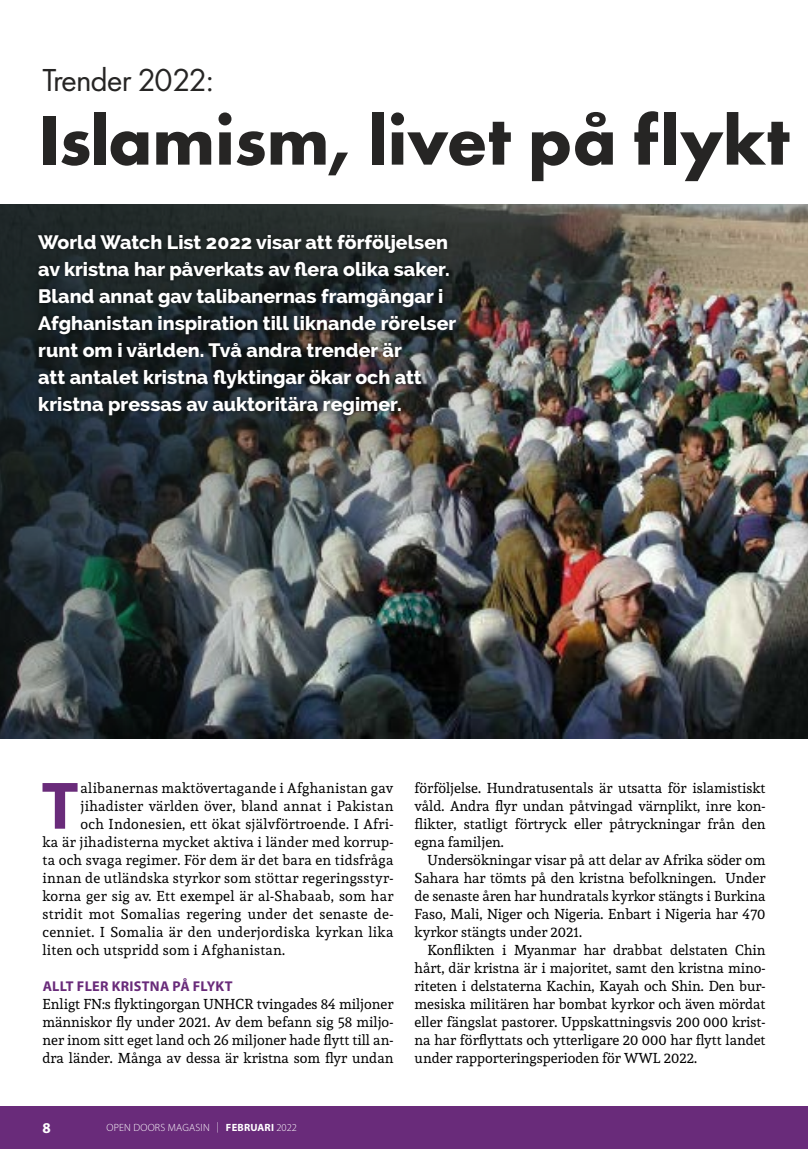
<style>
.page{position:relative;width:808px;height:1149px;background:#fff}
.page>*{position:absolute;margin:0;border:0;box-sizing:border-box;transform-origin:0 0}
.t1{font:700 72.15px "Futura PT";color:#262524}
.t2{font:700 67.65px "Myriad Pro";color:#692b7a}
.t3{font:33px "Futura PT";letter-spacing:-.03em;color:#262524}
.t4{font:800 19.5px/27px "Raleway";color:#fff}
.t5{font:700 15px "Myriad Pro";color:#fff}
.t6{font:14.25px/18px "Andada";letter-spacing:.02em;color:#000;text-align:justify}
.t7{font:700 14.25px "Myriad Pro";letter-spacing:.02em;color:#692b7a}
.t8{font:300 10.5px "Myriad Pro";letter-spacing:.02em;color:#fff}
.s1{font-weight:700}
</style>
<div class="page">
<div style="left:0;top:1106px;width:808px;height:42px;background:#692b7a"></div>
<img style="left:0;top:204px;width:808px;height:534px">
<div style="left:34px;top:231px;width:426px;height:188px;background:#000;opacity:.5"></div>
<h3 class="t3" style="left:43px;top:61px;width:173px">Trender 2022:</h3>
<h1 class="t1" style="left:38px;top:94px;width:753px">Islamism, livet på flykt</h1>
<p class="t4" style="left:38px;top:228px;width:419px">World Watch List 2022 visar att förföljelsen av kristna har påverkats av flera olika saker.<br>Bland annat gav talibanernas framgångar i Afghanistan inspiration till liknande rörelser runt om i världen. Två andra trender är<br>att antalet kristna flyktingar ökar och att kristna pressas av auktoritära regimer.</p>
<h2 class="t2" style="left:42px;top:761px;width:39px">T</h2>
<p class="t6" style="left:81px;top:778px;width:314px">alibanernas maktövertagande i Afghanistan gav</p>
<p class="t6" style="left:81px;top:796px;width:314px">jihadister världen över, bland annat i Pakistan</p>
<p class="t6" style="left:81px;top:814px;width:314px">och Indonesien, ett ökat självförtroende. I Afri-</p>
<p class="t6" style="left:43px;top:832px;width:352px">ka är jihadisterna mycket aktiva i länder med korrup-</p>
<p class="t6" style="left:43px;top:850px;width:352px">ta och svaga regimer. För dem är det bara en tidsfråga</p>
<p class="t6" style="left:43px;top:868px;width:352px">innan de utländska styrkor som stöttar regeringsstyr-</p>
<p class="t6" style="left:43px;top:886px;width:352px">korna ger sig av. Ett exempel är al-Shabaab, som har</p>
<p class="t6" style="left:43px;top:904px;width:352px">stridit mot Somalias regering under det senaste de-</p>
<p class="t6" style="left:43px;top:922px;width:352px">cenniet. I Somalia är den underjordiska kyrkan lika</p>
<p class="t6" style="left:43px;top:940px;width:244px">liten och utspridd som i Afghanistan.</p>
<p class="t7" style="left:43px;top:976px;width:191px">ALLT FLER KRISTNA PÅ FLYKT</p>
<p class="t6" style="left:43px;top:994px;width:352px">Enligt FN:s flyktingorgan UNHCR tvingades 84 miljoner människor fly under 2021. Av dem befann sig 58 miljo&shy;ner inom sitt eget land och 26 miljoner hade flytt till an&shy;dra länder. Många av dessa är kristna som flyr undan</p>
<p class="t6" style="left:415px;top:778px;width:352px">förföljelse. Hundratusentals är utsatta för islamistiskt våld. Andra flyr undan påtvingad värnplikt, inre kon&shy;flikter, statligt förtryck eller påtryckningar från den egna familjen.</p>
<p class="t6" style="left:415px;top:850px;width:352px;text-indent:13px">Undersökningar visar på att delar av Afrika söder om Sahara har tömts på den kristna befolkningen. Under de senaste åren har hundratals kyrkor stängts i Burkina Faso, Mali, Niger och Nigeria. Enbart i Nigeria har 470 kyrkor stängts under 2021.</p>
<p class="t6" style="left:415px;top:940px;width:352px;text-indent:13px">Konflikten i Myanmar har drabbat delstaten Chin hårt, där kristna är i majoritet, samt den kristna mino&shy;riteten i delstaterna Kachin, Kayah och Shin. Den bur&shy;mesiska militären har bombat kyrkor och även mördat eller fängslat pastorer. Uppskattningsvis 200 000 krist&shy;na har förflyttats och ytterligare 20 000 har flytt landet under rapporteringsperioden för WWL 2022.</p>
<p class="t5" style="left:43px;top:1117px;width:10px">8</p>
<p class="t8" style="left:106px;top:1121px;width:192px">OPEN DOORS MAGASIN | <span class="s1">FEBRUARI</span> 2022</p>
</div>
